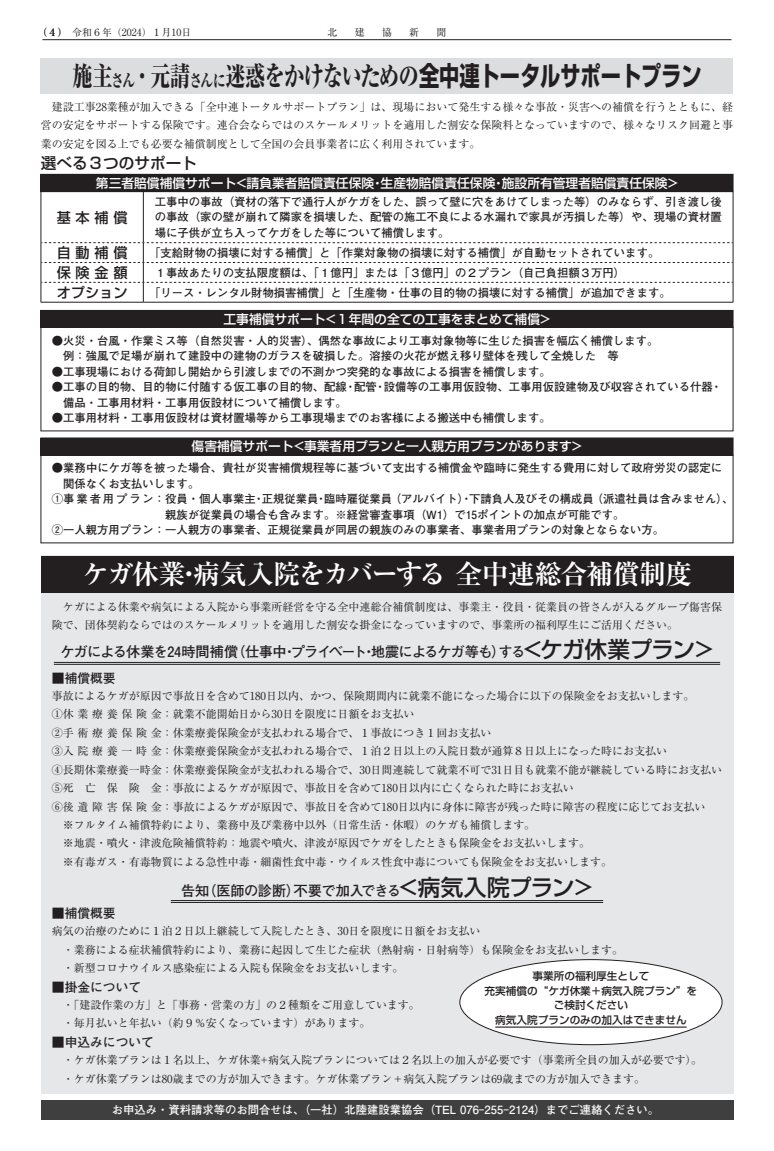
<style>
.page{position:relative;width:774px;height:1151px;background:#fff}
.page>*{position:absolute;margin:0;border:0;box-sizing:border-box;transform-origin:0 0}
.t1{font:800 26.9px "Ryumin Pro";letter-spacing:-.035em;color:#231f20;scale:.75 1}
.t2{font:700 26.9px "Ryumin Pro";letter-spacing:-.035em;color:#fff}
.t3{font:500 15.6px "Shin Go Pro";color:#231f20}
.t4{font:700 14.2px "Futo Go B101 Pro";letter-spacing:-.05em;color:#231f20}
.t5{font:700 14.2px "Futo Go B101 Pro";letter-spacing:-.02em;color:#231f20}
.t6{font:500 14.2px "Shin Go Pro";letter-spacing:.335em;color:#231f20}
.t7{font:500 12.8px "Shin Go Pro";color:#fff}
.t8{font:700 12.8px "Futo Go B101 Pro";color:#231f20}
.t9{font:700 11.3px/15.6px "Futo Go B101 Pro";color:#231f20}
.t10{font:700 11.3px "Futo Go B101 Pro";color:#fff}
.t11{font:11px/18.4px "Ryumin Pro";color:#231f20}
.t12{font:500 10.6px/14.9px "Shin Go Pro";color:#231f20;text-align:center}
.t13{font:9.9px "Ryumin Pro";color:#231f20}
.s1{font-size:17px}
.s2{font-family:"Shin Go Pro";font-weight:700}
.s3{font-family:"Shin Go Pro";font-weight:500;font-size:22.7px}
</style>
<div class="page">
<hr style="left:43px;top:39px;width:688px;height:1px;background:#231f20">
<div style="left:41px;top:556px;width:692px;height:538px;background:#e6e7e9"></div>
<div style="left:41px;top:58px;width:692px;height:36px;background:#dcdddf"></div>
<hr style="left:41px;top:192px;width:1px;height:51px;background:#231f20">
<hr style="left:143px;top:192px;width:1px;height:50px;background:#231f20">
<hr style="left:733px;top:192px;width:1px;height:51px;background:#231f20">
<hr style="left:41px;top:302px;width:102px;height:1px;background:#231f20">
<hr style="left:143px;top:302px;width:590px;height:1px;background:#231f20">
<svg style="left:41px;top:242px;width:693px;height:60px"></svg>
<div style="left:41px;top:174px;width:692px;height:17px;background:#231f20"></div>
<div style="left:41px;top:174px;width:692px;height:18px;border:1px solid #231f20"></div>
<div style="left:41px;top:310px;width:692px;height:17px;background:#231f20"></div>
<div style="left:41px;top:327px;width:692px;height:104px;border:1px solid #231f20"></div>
<div style="left:41px;top:438px;width:692px;height:17px;background:#231f20"></div>
<div style="left:41px;top:455px;width:692px;height:88px;border:1px solid #231f20"></div>
<div style="left:41px;top:556px;width:692px;height:36px;background:#231f20"></div>
<div style="left:41px;top:1100px;width:692px;height:20px;background:#3f3f40"></div>
<hr style="left:171px;top:900px;width:432px;height:1px;background:#231f20">
<hr style="left:171px;top:902px;width:432px;height:1px;background:#231f20">
<hr style="left:54px;top:662px;width:666px;height:1px;background:#231f20">
<hr style="left:54px;top:664px;width:666px;height:1px;background:#231f20">
<div style="left:460px;top:960px;width:262px;height:85px;background:#fff;border-radius:50%"></div>
<hr style="left:495px;top:1026px;width:192px;height:2px;background:#231f20">
<p class="t13" style="left:38px;top:24px;width:155px">（４）令和６年（2024）１月10日</p>
<p class="t13" style="left:327px;top:24px;width:11px">北</p>
<p class="t13" style="left:355px;top:24px;width:11px">建</p>
<p class="t13" style="left:382px;top:24px;width:11px">協</p>
<p class="t13" style="left:409px;top:24px;width:11px">新</p>
<p class="t13" style="left:437px;top:24px;width:11px">聞</p>
<h1 class="t1" style="left:72px;top:55px;width:841px">施主<span class="s1">さん</span>・元請<span class="s1">さんに</span>迷惑をかけないための<span class="s2">全中連トータルサポートプラン</span></h1>
<p class="t11" style="left:41px;top:97px;width:694px;text-align:justify;text-indent:11px">建設工事28業種が加入できる「全中連トータルサポートプラン」は、現場において発生する様々な事故・災害への補償を行うとともに、経営の安定をサポートする保険です。連合会ならではのスケールメリットを適用した割安な保険料となっていますので、様々なリスク回避と事業の安定を図る上でも必要な補償制度として全国の会員事業者に広く利用されています。</p>
<h2 class="t3" style="left:41px;top:150px;width:157px">選べる３つのサポート</h2>
<p class="t6" style="left:57px;top:205px;width:72px">基本補償</p>
<p class="t7" style="left:96px;top:172px;width:584px">第三者賠償補償サポート&lt;請負業者賠償責任保険・生産物賠償責任保険・施設所有管理者賠償責任保険&gt;</p>
<p class="t9" style="left:155px;top:192px;width:568px;text-align:justify">工事中の事故（資材の落下で通行人がケガをした、誤って壁に穴をあけてしまった等）のみならず、引き渡し後の事故（家の壁が崩れて隣家を損壊した、配管の施工不良による水漏れで家具が汚損した等）や、現場の資材置場に子供が立ち入ってケガをした等について補償します。</p>
<p class="t6" style="left:57px;top:241px;width:72px">自動補償</p>
<p class="t9" style="left:149px;top:243px;width:512px">「支給財物の損壊に対する補償」と「作業対象物の損壊に対する補償」が自動セットされています。</p>
<p class="t6" style="left:57px;top:261px;width:72px">保険金額</p>
<p class="t9" style="left:155px;top:263px;width:472px">１事故あたりの支払限度額は、「１億円」または「３億円」の２プラン（自己負担額３万円）</p>
<p class="t6" style="left:57px;top:281px;width:72px">オプション</p>
<p class="t9" style="left:149px;top:283px;width:523px">「リース・レンタル財物損害補償」と「生産物・仕事の目的物の損壊に対する補償」が追加できます。</p>
<p class="t7" style="left:223px;top:308px;width:328px">工事補償サポート&lt;１年間の全ての工事をまとめて補償&gt;</p>
<p class="t9" style="left:63px;top:331px;width:597px;text-indent:-11px">●火災・台風・作業ミス等（自然災害・人的災害）、偶然な事故により工事対象物等に生じた損害を幅広く補償します。例：強風で足場が崩れて建設中の建物のガラスを破損した。溶接の火花が燃え移り壁体を残して全焼した 等</p>
<p class="t9" style="left:52px;top:362px;width:500px">●工事現場における荷卸し開始から引渡しまでの不測かつ突発的な事故による損害を補償します。</p>
<p class="t9" style="left:63px;top:378px;width:660px;text-indent:-11px">●工事の目的物、目的物に付随する仮工事の目的物、配線・配管・設備等の工事用仮設物、工事用仮設建物及び収容されている什器・備品・工事用材料・工事用仮設材について補償します。</p>
<p class="t9" style="left:52px;top:409px;width:500px">●工事用材料・工事用仮設材は資材置場等から工事現場までのお客様による搬送中も補償します。</p>
<p class="t9" style="left:52px;top:458px;width:672px">●業務中にケガ等を被った場合、貴社が災害補償規程等に基づいて支出する補償金や臨時に発生する費用に対して政府労災の認定に</p>
<p class="t9" style="left:63px;top:474px;width:138px">関係なくお支払いします。</p>
<p class="t9" style="left:52px;top:490px;width:683px">①事業者用プラン：役員・個人事業主・正規従業員・臨時雇従業員（アルバイト）・下請負人及びその構成員（派遣社員は含みません）、</p>
<p class="t9" style="left:165px;top:505px;width:461px">親族が従業員の場合も含みます。※経営審査事項（W1）で15ポイントの加点が可能です。</p>
<p class="t9" style="left:52px;top:521px;width:614px">②一人親方用プラン：一人親方の事業者、正規従業員が同居の親族のみの事業者、事業者用プランの対象とならない方。</p>
<p class="t7" style="left:192px;top:436px;width:392px">傷害補償サポート&lt;事業者用プランと一人親方用プランがあります&gt;</p>
<h1 class="t2" style="left:82px;top:553px;width:611px">ケガ休業・病気入院をカバーする 全中連総合補償制度</h1>
<p class="t11" style="left:52px;top:597px;width:672px;text-indent:11px">ケガによる休業や病気による入院から事業所経営を守る全中連総合補償制度は、事業主・役員・従業員の皆さんが入るグループ傷害保険で、団体契約ならではのスケールメリットを適用した割安な掛金になっていますので、事業所の福利厚生にご活用ください。</p>
<p class="t4" style="left:60px;top:641px;width:655px">ケガによる休業を24時間補償（仕事中・プライベート・地震によるケガ等も）する<span class="s3">&lt;ケガ休業プラン&gt;</span></p>
<p class="t8" style="left:52px;top:668px;width:65px">■補償概要</p>
<p class="t11" style="left:52px;top:686px;width:644px">事故によるケガが原因で事故日を含めて180日以内、かつ、保険期間内に就業不能になった場合に以下の保険金をお支払いします。</p>
<p class="t11" style="left:52px;top:704px;width:364px">①休業療養保険金：就業不能開始日から30日を限度に日額をお支払い</p>
<p class="t11" style="left:52px;top:723px;width:441px">②手術療養保険金：休業療養保険金が支払われる場合で、１事故につき１回お支払い</p>
<p class="t11" style="left:52px;top:741px;width:617px">③入院療養一時金：休業療養保険金が支払われる場合で、１泊２日以上の入院日数が通算８日以上になった時にお支払い</p>
<p class="t11" style="left:52px;top:760px;width:672px">④長期休業療養一時金：休業療養保険金が支払われる場合で、30日間連続して就業不可で31日目も就業不能が継続している時にお支払い</p>
<p class="t11" style="left:52px;top:778px;width:523px">⑤死 亡 保 険 金：事故によるケガが原因で、事故日を含めて180日以内に亡くなられた時にお支払い</p>
<p class="t11" style="left:52px;top:796px;width:655px">⑥後遺障害保険金：事故によるケガが原因で、事故日を含めて180日以内に身体に障害が残った時に障害の程度に応じてお支払い</p>
<p class="t11" style="left:63px;top:815px;width:474px">※フルタイム補償特約により、業務中及び業務中以外（日常生活・休暇）のケガも補償します。</p>
<p class="t11" style="left:63px;top:833px;width:529px">※地震・噴火・津波危険補償特約：地震や噴火、津波が原因でケガをしたときも保険金をお支払いします。</p>
<p class="t11" style="left:63px;top:852px;width:551px">※有毒ガス・有毒物質による急性中毒・細菌性食中毒・ウイルス性食中毒についても保険金をお支払いします。</p>
<p class="t5" style="left:181px;top:879px;width:413px">告知（医師の診断）不要で加入できる<span class="s3">&lt;病気入院プラン&gt;</span></p>
<p class="t8" style="left:52px;top:903px;width:65px">■補償概要</p>
<p class="t11" style="left:63px;top:921px;width:562px;text-indent:-11px">病気の治療のために１泊２日以上継続して入院したとき、30日を限度に日額をお支払い<br>・業務による症状補償特約により、業務に起因して生じた症状（熱射病・日射病等）も保険金をお支払いします。・新型コロナウイルス感染症による入院も保険金をお支払いします。</p>
<p class="t8" style="left:52px;top:977px;width:91px">■掛金について</p>
<p class="t11" style="left:63px;top:995px;width:358px">・「建設作業の方」と「事務・営業の方」の２種類をご用意しています。・毎月払いと年払い（約９％安くなっています）があります。</p>
<p class="t8" style="left:52px;top:1032px;width:104px">■申込みについて</p>
<p class="t11" style="left:63px;top:1050px;width:641px">・ケガ休業プランは１名以上、ケガ休業+病気入院プランについては２名以上の加入が必要です（事業所全員の加入が必要です）。・ケガ休業プランは80歳までの方が加入できます。ケガ休業プラン＋病気入院プランは69歳までの方が加入できます。</p>
<p class="t12" style="left:485px;top:967px;width:214px">事業所の福利厚生として<br>充実補償の“ケガ休業＋病気入院プラン”をご検討ください<br>病気入院プランのみの加入はできません</p>
<p class="t10" style="left:112px;top:1101px;width:549px">お申込み・資料請求等のお問合せは、（一社）北陸建設業協会（TEL 076-255-2124）までご連絡ください。</p>
</div>
